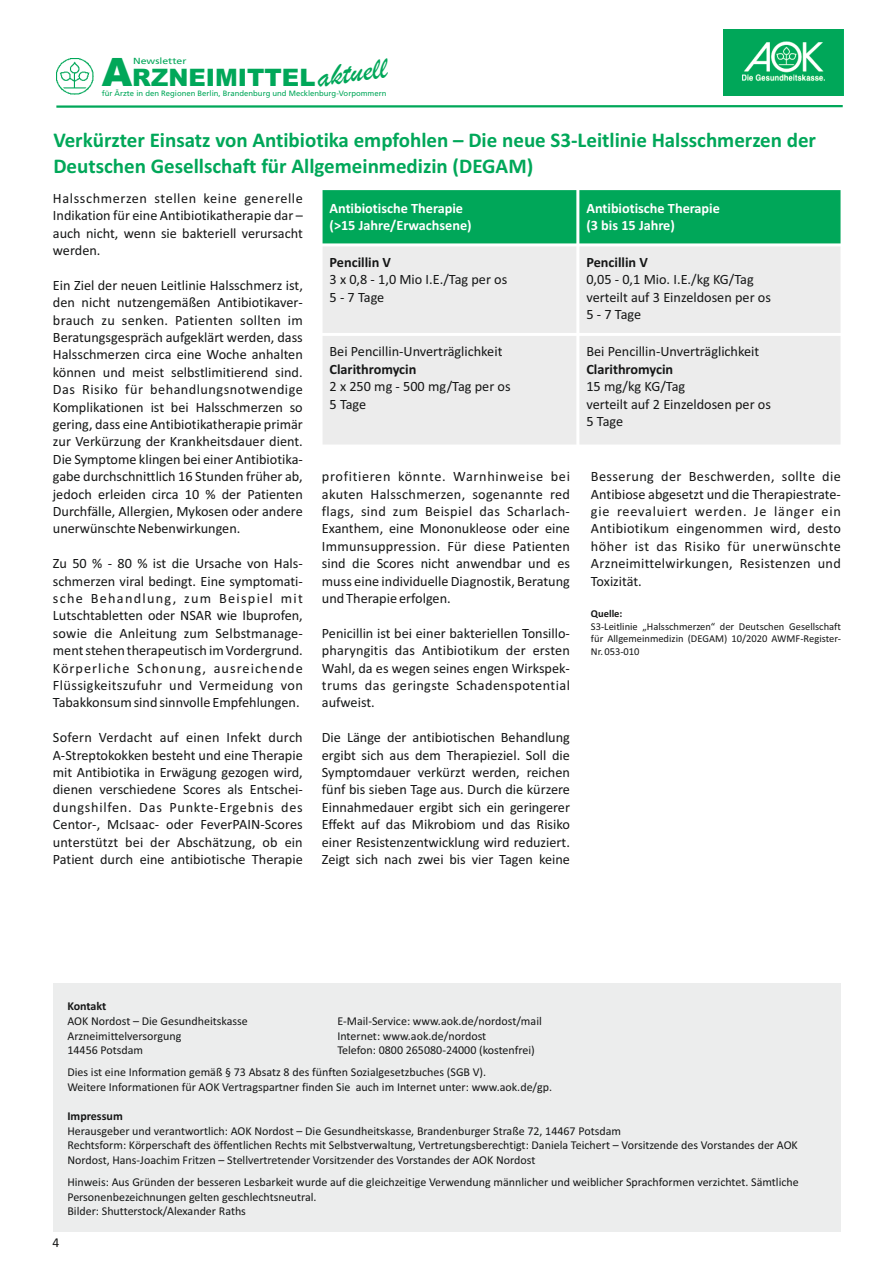
<style>
.page{position:relative;width:893px;height:1263px;background:#fff}
.page>*{position:absolute;margin:0;border:0;box-sizing:border-box;transform-origin:0 0}
.t1{font:31.8px "Brush Script";color:#00a759}
.t2{font:900 24px "Arial";color:#00a759}
.t3{font:700 21px/25.7px "Calibri";color:#00a759}
.t4{font:14.25px/17.4px "Calibri";color:#151616;text-align:justify}
.t5{font:700 14.25px/17.4px "Calibri";color:#fff}
.t6{font:700 14.25px "Calibri";color:#151616}
.t7{font:13.5px "Calibri";color:#151616}
.t8{font:12px/14.7px "Calibri";color:#151616}
.t9{font:700 12px "Calibri";color:#151616}
.t10{font:10.5px/12.8px "Calibri";color:#151616;text-align:justify}
.t11{font:700 10.5px "Calibri";color:#151616}
.t12{font:8.85px "Frutiger LT Std";color:#00a759;scale:1.19 1}
.t13{font:7.65px "Frutiger LT Std";color:#00a759}
.s1{font-size:39.15px}
</style>
<div class="page">
<img style="left:723px;top:29px;width:120px;height:66px">
<div style="left:53px;top:983px;width:787px;height:249px;background:#eceded"></div>
<svg style="left:56px;top:105px;width:787px;height:3px;background:#3fbc81"></svg>
<img style="left:57px;top:58px;width:37px;height:37px">
<div style="left:321px;top:189px;width:257px;height:56px;background:#00a759"></div>
<div style="left:578px;top:189px;width:264px;height:56px;background:#00a759"></div>
<div style="left:321px;top:245px;width:257px;height:89px;background:#ececec"></div>
<div style="left:578px;top:245px;width:264px;height:89px;background:#ececec"></div>
<div style="left:321px;top:334px;width:257px;height:112px;background:#ececec"></div>
<div style="left:578px;top:334px;width:264px;height:112px;background:#ececec"></div>
<hr style="left:320px;top:187px;width:3px;height:260px;background:#fff">
<hr style="left:576px;top:187px;width:3px;height:260px;background:#fff">
<hr style="left:840px;top:187px;width:3px;height:260px;background:#fff">
<hr style="left:320px;top:444px;width:523px;height:3px;background:#fff">
<hr style="left:320px;top:333px;width:523px;height:3px;background:#fff">
<hr style="left:320px;top:243px;width:523px;height:3px;background:#fff">
<hr style="left:320px;top:187px;width:523px;height:3px;background:#fff">
<p class="t12" style="left:133px;top:58px;width:46px">Newsletter</p>
<h1 class="t1" style="left:316px;top:68px;width:72px;rotate:-8deg">aktuell</h1>
<p class="t13" style="left:102px;top:90px;width:286px">für Ärzte in den Regionen Berlin, Brandenburg und Mecklenburg-Vorpommern</p>
<h2 class="t2" style="left:102px;top:69px;width:215px"><span class="s1">A</span>RZNEIMITTEL</h2>
<h3 class="t3" style="left:53px;top:129px;width:764px">Verkürzter Einsatz von Antibiotika empfohlen – Die neue S3-Leitlinie Halsschmerzen der<br>Deutschen Gesellschaft für Allgemeinmedizin (DEGAM)</h3>
<p class="t4" style="left:53px;top:191px;width:251px">Halsschmerzen stellen keine generelle Indikation für eine Antibiotikatherapie dar – auch nicht, wenn sie bakteriell verursacht werden.</p>
<p class="t4" style="left:53px;top:278px;width:251px">Ein Ziel der neuen Leitlinie Halsschmerz ist, den nicht nutzengemäßen Antibiotikaver&shy;brauch zu senken. Patienten sollten im Beratungsgespräch aufgeklärt werden, dass Halsschmerzen circa eine Woche anhalten können und meist selbstlimitierend sind.<br>Das Risiko für behandlungsnotwendige Komplikationen ist bei Halsschmerzen so gering, dass eine Antibiotikatherapie primär zur Verkürzung der Krankheitsdauer dient.<br>Die Symptome klingen bei einer Antibiotika&shy;gabe durchschnittlich 16 Stunden früher ab, jedoch erleiden circa 10 % der Patienten Durchfälle, Allergien, Mykosen oder andere unerwünschte Nebenwirkungen.</p>
<p class="t4" style="left:53px;top:556px;width:251px">Zu 50 % - 80 % ist die Ursache von Hals&shy;schmerzen viral bedingt. Eine symptomati&shy;sche Behandlung, zum Beispiel mit Lutschtabletten oder NSAR wie Ibuprofen, sowie die Anleitung zum Selbstmanage&shy;ment stehen therapeutisch im Vordergrund.<br>Körperliche Schonung, ausreichende Flüssigkeitszufuhr und Vermeidung von Tabakkonsum sind sinnvolle Empfehlungen.</p>
<p class="t4" style="left:53px;top:730px;width:251px">Sofern Verdacht auf einen Infekt durch A-Streptokokken besteht und eine Therapie mit Antibiotika in Erwägung gezogen wird, dienen verschiedene Scores als Entschei&shy;dungshilfen. Das Punkte-Ergebnis des Centor-, McIsaac- oder FeverPAIN-Scores unterstützt bei der Abschätzung, ob ein Patient durch eine antibiotische Therapie</p>
<p class="t5" style="left:330px;top:201px;width:144px">Antibiotische Therapie (&gt;15 Jahre/Erwachsene)</p>
<p class="t5" style="left:586px;top:201px;width:135px">Antibiotische Therapie (3 bis 15 Jahre)</p>
<p class="t6" style="left:330px;top:256px;width:63px">Pencillin V</p>
<p class="t4" style="left:330px;top:272px;width:179px">3 x 0,8 - 1,0 Mio I.E./Tag per os<br>5 - 7 Tage</p>
<p class="t6" style="left:586px;top:256px;width:63px">Pencillin V</p>
<p class="t4" style="left:586px;top:272px;width:186px;text-align:left">0,05 - 0,1 Mio. I.E./kg KG/Tag verteilt auf 3 Einzeldosen per os<br>5 - 7 Tage</p>
<p class="t4" style="left:330px;top:344px;width:174px">Bei Pencillin-Unverträglichkeit</p>
<p class="t6" style="left:330px;top:363px;width:88px">Clarithromycin</p>
<p class="t4" style="left:330px;top:379px;width:183px">2 x 250 mg - 500 mg/Tag per os<br>5 Tage</p>
<p class="t4" style="left:586px;top:344px;width:174px">Bei Pencillin-Unverträglichkeit</p>
<p class="t6" style="left:586px;top:363px;width:88px">Clarithromycin</p>
<p class="t4" style="left:586px;top:379px;width:186px;text-align:left">15 mg/kg KG/Tag<br>verteilt auf 2 Einzeldosen per os<br>5 Tage</p>
<p class="t4" style="left:322px;top:469px;width:250px">profitieren könnte. Warnhinweise bei akuten Halsschmerzen, sogenannte red flags, sind zum Beispiel das Scharlach-Exanthem, eine Mononukleose oder eine Immunsuppression. Für diese Patienten sind die Scores nicht anwendbar und es muss eine individuelle Diagnostik, Beratung und Therapie erfolgen.</p>
<p class="t4" style="left:322px;top:625px;width:250px">Penicillin ist bei einer bakteriellen Tonsillo&shy;pharyngitis das Antibiotikum der ersten Wahl, da es wegen seines engen Wirkspek&shy;trums das geringste Schadenspotential aufweist.</p>
<p class="t4" style="left:322px;top:730px;width:250px">Die Länge der antibiotischen Behandlung ergibt sich aus dem Therapieziel. Soll die Symptomdauer verkürzt werden, reichen fünf bis sieben Tage aus. Durch die kürzere Einnahmedauer ergibt sich ein geringerer Effekt auf das Mikrobiom und das Risiko einer Resistenzentwicklung wird reduziert.<br>Zeigt sich nach zwei bis vier Tagen keine</p>
<p class="t4" style="left:591px;top:469px;width:251px">Besserung der Beschwerden, sollte die Antibiose abgesetzt und die Therapiestrate&shy;gie reevaluiert werden. Je länger ein Antibiotikum eingenommen wird, desto höher ist das Risiko für unerwünschte Arzneimittelwirkungen, Resistenzen und Toxizität.</p>
<p class="t11" style="left:591px;top:609px;width:33px">Quelle:</p>
<p class="t10" style="left:591px;top:621px;width:252px">S3-Leitlinie „Halsschmerzen“ der Deutschen Gesellschaft für Allgemeinmedizin (DEGAM) 10/2020 AWMF-Register-Nr. 053-010</p>
<p class="t7" style="left:52px;top:1237px;width:8px">4</p>
<p class="t9" style="left:67px;top:1001px;width:41px">Kontakt</p>
<p class="t8" style="left:67px;top:1014px;width:182px">AOK Nordost – Die Gesundheitskasse</p>
<p class="t8" style="left:337px;top:1014px;width:206px">E-Mail-Service: www.aok.de/nordost/mail</p>
<p class="t8" style="left:67px;top:1029px;width:115px">Arzneimittelversorgung</p>
<p class="t8" style="left:337px;top:1029px;width:150px">Internet: www.aok.de/nordost</p>
<p class="t8" style="left:67px;top:1044px;width:77px">14456 Potsdam</p>
<p class="t8" style="left:67px;top:1040px;width:469px;line-height:21.9px;text-indent:270px">Telefon: 0800 265080-24000 (kostenfrei)<br>Dies ist eine Information gemäß § 73 Absatz 8 des fünften Sozialgesetzbuches (SGB V).</p>
<p class="t8" style="left:67px;top:1080px;width:486px">Weitere Informationen für AOK Vertragspartner finden Sie auch im Internet unter: www.aok.de/gp.</p>
<p class="t9" style="left:67px;top:1111px;width:57px">Impressum</p>
<p class="t8" style="left:67px;top:1124px;width:732px">Herausgeber und verantwortlich: AOK Nordost – Die Gesundheitskasse, Brandenburger Straße 72, 14467 Potsdam<br>Rechtsform: Körperschaft des öffentlichen Rechts mit Selbstverwaltung, Vertretungsberechtigt: Daniela Teichert – Vorsitzende des Vorstandes der AOK<br>Nordost, Hans-Joachim Fritzen – Stellvertretender Vorsitzender des Vorstandes der AOK Nordost</p>
<p class="t8" style="left:67px;top:1176px;width:733px">Hinweis: Aus Gründen der besseren Lesbarkeit wurde auf die gleichzeitige Verwendung männlicher und weiblicher Sprachformen verzichtet. Sämtliche<br>Personenbezeichnungen gelten geschlechtsneutral.<br>Bilder: Shutterstock/Alexander Raths</p>
</div>
